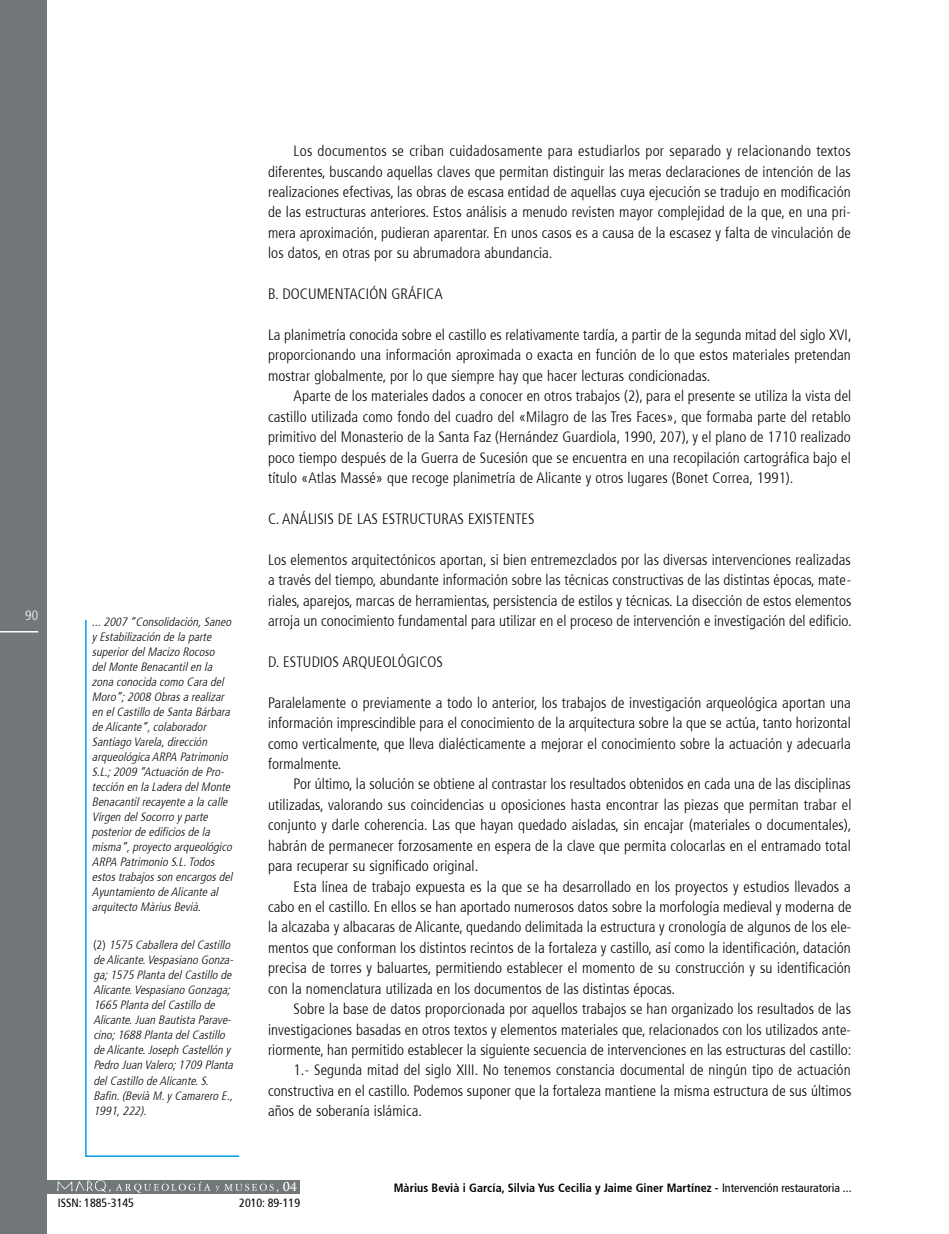
<style>
.page{position:relative;width:949px;height:1234px;background:#fff}
.page>*{position:absolute;margin:0;border:0;box-sizing:border-box;transform-origin:0 0}
.t1{font:300 condensed 15px/20.4px "Frutiger 47";letter-spacing:.005em;color:#000;text-align:justify}
.t2{font:300 condensed 13.5px "Frutiger 47";color:#fff}
.t3{font:italic 300 condensed 12px/15px "Frutiger 47";color:#000}
.t4{font:700 condensed 12px "Frutiger 67";letter-spacing:.005em;color:#000}
.t5{font:condensed 12px "Frutiger 57";color:#000}
.t6{font:700 12px "Trajan Pro";color:#fff}
.s1{font-style:normal}
.s2{font-family:"Frutiger 57";font-weight:400}
</style>
<div class="page">
<div style="left:0;top:0;width:47px;height:1233px;background:#72787a"></div>
<hr style="left:0;top:631px;width:38px;height:1px;background:#fff">
<div style="left:47px;top:1179px;width:252px;height:14px;background:#72787a"></div>
<img style="left:56px;top:1179px;width:55px;height:13px">
<svg style="left:115px;top:1181px;width:95px;height:11px"></svg>
<svg style="left:216px;top:1183px;width:57px;height:7px"></svg>
<svg style="left:85px;top:620px;width:155px;height:537px"></svg>
<p class="t2" style="left:25px;top:607px;width:15px">90</p>
<p class="t3" style="left:92px;top:614px;width:145px">...2007 “Consolidación,Saneo yEstabilización dela parte superiordelMacizo Rocoso delMonteBenacantilen la zona conocida como Cara del<br>Moro”;2008 Obrasa realizar en elCastillo deSanta Bárbara deAlicante”,colaborador<br>Santiago Varela,dirección arqueológica ARPA Patrimonio<br>S.L.;2009 “Actuación dePro&shy;tección en la Ladera delMonte<br>Benacantilrecayentea la calle<br>Virgen delSocorro yparte posteriordeedificiosdela misma”,proyecto arqueológico<br>ARPA Patrimonio S.L.Todos estostrabajosson encargosdel<br>Ayuntamiento deAlicanteal arquitecto MàriusBevià.</p>
<p class="t3" style="left:93px;top:937px;width:144px"><span class="s1">( 2 )</span> 1575 Caballera delCastillo deAlicante.Vespasiano Gonza&shy;ga;1575 Planta delCastillo de<br>Alicante.Vespasiano Gonzaga;<br>1665 Planta delCastillo de<br>Alicante.Juan Bautista Parave&shy;cino;1688 Planta delCastillo deAlicante.Joseph Castellón y<br>Pedro Juan Valero;1709 Planta delCastillo deAlicante.S.<br>Bafin.(Bevià M.yCamarero E.,<br>1991,222).</p>
<p class="t1" style="left:268px;top:141px;width:584px;text-indent:26px">Los documentos se criban cuidadosamente para estudiarlos por separado y relacionando textos diferentes, buscando aquellas claves que permitan distinguir las meras declaraciones de intención de las realizaciones efectivas, las obras de escasa entidad de aquellas cuya ejecución se tradujo en modificación de las estructuras anteriores. Estos análisis a menudo revisten mayor complejidad de la que, en una pri&shy;mera aproximación, pudieran aparentar. En unos casos es a causa de la escasez y falta de vinculación de los datos, en otras por su abrumadora abundancia.</p>
<p class="t1" style="left:268px;top:284px;width:176px">B. DOCUMENTACIÓN GRÁFICA</p>
<p class="t1" style="left:268px;top:325px;width:585px">La planimetría conocida sobre el castillo es relativamente tardía, a partir de la segunda mitad del siglo XVI, proporcionando una información aproximada o exacta en función de lo que estos materiales pretendan mostrar globalmente, por lo que siempre hay que hacer lecturas condicionadas.</p>
<p class="t1" style="left:268px;top:386px;width:584px;text-indent:26px">Aparte de los materiales dados a conocer en otros trabajos (2), para el presente se utiliza la vista del castillo utilizada como fondo del cuadro del «Milagro de las Tres Faces», que formaba parte del retablo primitivo del Monasterio de la Santa Faz (Hernández Guardiola, 1990, 207), y el plano de 1710 realizado poco tiempo después de la Guerra de Sucesión que se encuentra en una recopilación cartográfica bajo el título «Atlas Massé» que recoge planimetría de Alicante y otros lugares (Bonet Correa, 1991).</p>
<p class="t1" style="left:268px;top:508px;width:268px">C. ANÁLISIS DE LAS ESTRUCTURAS EXISTENTES</p>
<p class="t1" style="left:268px;top:549px;width:585px">Los elementos arquitectónicos aportan, si bien entremezclados por las diversas intervenciones realizadas a través del tiempo, abundante información sobre las técnicas constructivas de las distintas épocas, mate&shy;riales, aparejos, marcas de herramientas, persistencia de estilos y técnicas. La disección de estos elementos arroja un conocimiento fundamental para utilizar en el proceso de intervención e investigación del edificio.</p>
<p class="t1" style="left:268px;top:651px;width:176px">D. ESTUDIOS ARQUEOLÓGICOS</p>
<p class="t1" style="left:268px;top:692px;width:584px">Paralelamente o previamente a todo lo anterior, los trabajos de investigación arqueológica aportan una información imprescindible para el conocimiento de la arquitectura sobre la que se actúa, tanto horizontal como verticalmente, que lleva dialécticamente a mejorar el conocimiento sobre la actuación y adecuarla formalmente.</p>
<p class="t1" style="left:268px;top:774px;width:584px;text-indent:26px">Por último, la solución se obtiene al contrastar los resultados obtenidos en cada una de las disciplinas utilizadas, valorando sus coincidencias u oposiciones hasta encontrar las piezas que permitan trabar el conjunto y darle coherencia. Las que hayan quedado aisladas, sin encajar (materiales o documentales), habrán de permanecer forzosamente en espera de la clave que permita colocarlas en el entramado total para recuperar su significado original.</p>
<p class="t1" style="left:268px;top:876px;width:584px;text-indent:26px">Esta línea de trabajo expuesta es la que se ha desarrollado en los proyectos y estudios llevados a cabo en el castillo. En ellos se han aportado numerosos datos sobre la morfología medieval y moderna de la alcazaba y albacaras de Alicante, quedando delimitada la estructura y cronología de algunos de los ele&shy;mentos que conforman los distintos recintos de la fortaleza y castillo, así como la identificación, datación precisa de torres y baluartes, permitiendo establecer el momento de su construcción y su identificación con la nomenclatura utilizada en los documentos de las distintas épocas.</p>
<p class="t1" style="left:293px;top:998px;width:558px">Sobre la base de datos proporcionada por aquellos trabajos se han organizado los resultados de las</p>
<p class="t1" style="left:268px;top:1019px;width:584px">investigaciones basadas en otros textos y elementos materiales que, relacionados con los utilizados ante-</p>
<p class="t1" style="left:268px;top:1039px;width:584px">riormente, han permitido establecer la siguiente secuencia de intervenciones en las estructuras del castillo:</p>
<p class="t1" style="left:293px;top:1059px;width:558px">1.- Segunda mitad del siglo XIII. No tenemos constancia documental de ningún tipo de actuación</p>
<p class="t1" style="left:268px;top:1080px;width:584px">constructiva en el castillo. Podemos suponer que la fortaleza mantiene la misma estructura de sus últimos</p>
<p class="t1" style="left:268px;top:1100px;width:155px">años de soberanía islámica.</p>
<p class="t6" style="left:108px;top:1178px;width:4px">,</p>
<p class="t6" style="left:276px;top:1178px;width:23px">, 04</p>
<p class="t4" style="left:393px;top:1180px;width:459px">Màrius Bevià i García, Silvia Yus Cecilia y Jaime Giner Martínez - <span class="s2">Intervención restauratoria ...</span></p>
<p class="t5" style="left:58px;top:1195px;width:78px">ISSN: 1885-3145</p>
<p class="t5" style="left:239px;top:1195px;width:62px">2010: 89-119</p>
</div>
